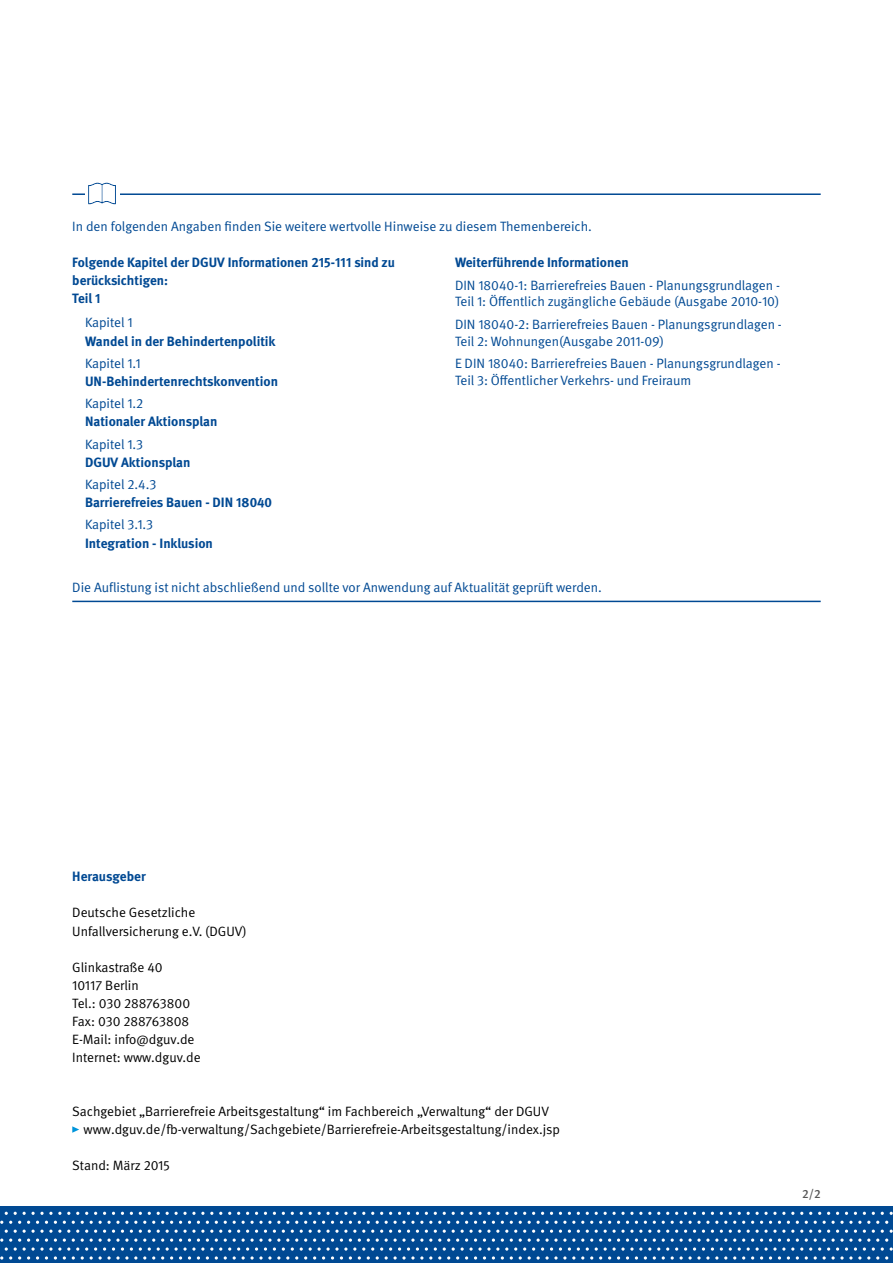
<style>
.page{position:relative;width:893px;height:1263px;background:#fff}
.page>*{position:absolute;margin:0;border:0;box-sizing:border-box;transform-origin:0 0}
.FT{font:13.5px/18px "DGUV Meta";color:#000}
.AZ_Info{font:13.5px/16.5px "DGUV Meta";color:#004993}
.AZ_Info_FachInfoBlät{font:700 13.5px/18px "DGUV Meta";color:#004993}
.Info{font:13.5px "DGUV Meta";color:#004993}
.Info-2{font:700 13.5px/18px "DGUV Meta";color:#004993}
.H2_ohne_Zahl{font:700 13.5px "DGUV Meta";color:#004993}
.t1{font:500 12px "DGUV Meta";color:#565656}
.s1{font-weight:400}
</style>
<div class="page">
<div style="left:0;top:1206px;width:893px;height:57px;background:#004993"></div>
<svg style="left:0;top:1212px;width:893px;height:47px"></svg>
<hr style="left:72px;top:193px;width:749px;height:2px;background:#004993">
<hr style="left:72px;top:601px;width:749px;height:1px;background:#004993">
<div style="left:85px;top:183px;width:34px;height:21px;background:#fff"></div>
<svg style="left:88px;top:183px;width:28px;height:21px"></svg>
<svg style="left:72px;top:1126px;width:7px;height:7px"></svg>
<p class="Info" style="left:72px;top:218px;width:521px">In den folgenden Angaben finden Sie weitere wertvolle Hinweise zu diesem Themenbereich.</p>
<p class="Info-2" style="left:72px;top:254px;width:324px">Folgende Kapitel der DGUV Informationen 215-111 sind zu berücksichtigen:</p>
<p class="Info-2" style="left:72px;top:290px;width:30px">Teil 1</p>
<p class="AZ_Info_FachInfoBlät" style="left:85px;top:314px;width:192px"><span class="s1">Kapitel 1<br></span>Wandel in der Behindertenpolitik</p>
<p class="AZ_Info_FachInfoBlät" style="left:85px;top:355px;width:194px"><span class="s1">Kapitel 1.1<br></span>UN-Behindertenrechtskonvention</p>
<p class="AZ_Info_FachInfoBlät" style="left:85px;top:395px;width:134px"><span class="s1">Kapitel 1.2<br></span>Nationaler Aktionsplan</p>
<p class="AZ_Info_FachInfoBlät" style="left:85px;top:435px;width:107px"><span class="s1">Kapitel 1.3<br></span>DGUV Aktionsplan</p>
<p class="AZ_Info_FachInfoBlät" style="left:85px;top:476px;width:189px"><span class="s1">Kapitel 2.4.3<br></span>Barrierefreies Bauen - DIN 18040</p>
<p class="AZ_Info_FachInfoBlät" style="left:85px;top:516px;width:129px"><span class="s1">Kapitel 3.1.3<br></span>Integration - Inklusion</p>
<p class="Info-2" style="left:455px;top:254px;width:175px">Weiterführende Informationen</p>
<p class="AZ_Info" style="left:455px;top:277px;width:327px">DIN 18040-1: Barrierefreies Bauen - Planungsgrundlagen -<br>Teil 1: Öffentlich zugängliche Gebäude (Ausgabe 2010-10)</p>
<p class="AZ_Info" style="left:455px;top:316px;width:328px">DIN 18040-2: Barrierefreies Bauen - Planungsgrundlagen -<br>Teil 2: Wohnungen(Ausgabe 2011-09)</p>
<p class="AZ_Info" style="left:455px;top:356px;width:327px">E DIN 18040: Barrierefreies Bauen - Planungsgrundlagen -<br>Teil 3: Öffentlicher Verkehrs- und Freiraum</p>
<p class="Info" style="left:72px;top:580px;width:531px">Die Auflistung ist nicht abschließend und sollte vor Anwendung auf Aktualität geprüft werden.</p>
<h2 class="H2_ohne_Zahl" style="left:72px;top:868px;width:75px">Herausgeber</h2>
<p class="FT" style="left:72px;top:904px;width:176px">Deutsche Gesetzliche<br>Unfallversicherung e.V. (DGUV)</p>
<p class="FT" style="left:72px;top:958px;width:92px">Glinkastraße 40</p>
<p class="FT" style="left:72px;top:976px;width:68px">10117 Berlin</p>
<p class="FT" style="left:72px;top:994px;width:119px">Tel.: 030 288763800</p>
<p class="FT" style="left:72px;top:1012px;width:118px">Fax: 030 288763808</p>
<p class="FT" style="left:72px;top:1030px;width:124px">E-Mail: info@dguv.de</p>
<p class="FT" style="left:72px;top:1049px;width:130px">Internet: www.dguv.de</p>
<p class="FT" style="left:83px;top:1103px;width:478px;text-indent:-11px">Sachgebiet „Barrierefreie Arbeitsgestaltung“ im Fachbereich „Verwaltung“ der DGUV www.dguv.de/fb-verwaltung/Sachgebiete/Barrierefreie-Arbeitsgestaltung/index.jsp</p>
<p class="FT" style="left:72px;top:1157px;width:99px">Stand: März 2015</p>
<p class="t1" style="left:802px;top:1186px;width:20px">2/2</p>
</div>
